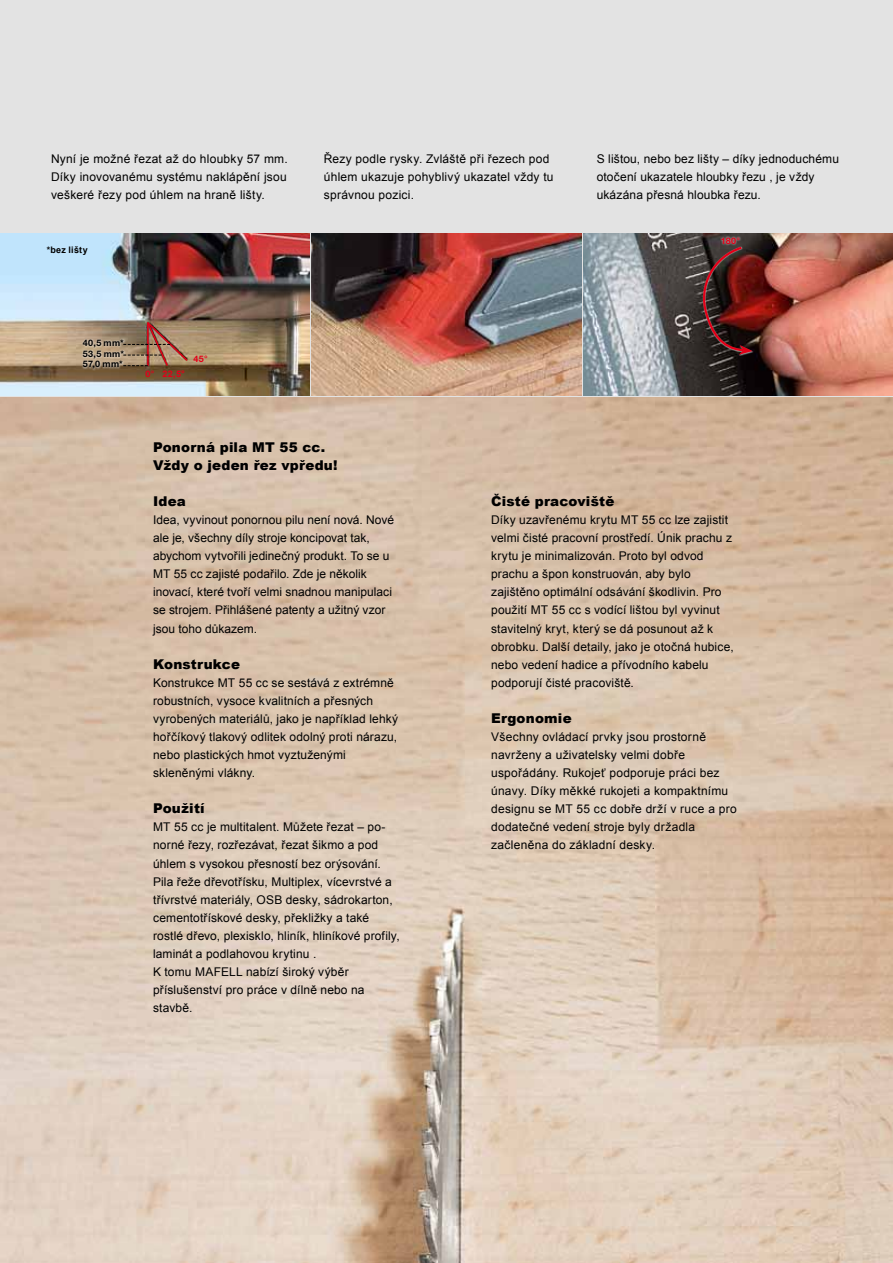
<style>
.page{position:relative;width:893px;height:1263px;background:#fff}
.page>*{position:absolute;margin:0;border:0;box-sizing:border-box;transform-origin:0 0}
.t1{font:900 13.5px/18.1px "Arial";letter-spacing:.015em;color:#000}
.t2{font:12px/18px "Arial";letter-spacing:.01em;color:#000}
.t3{font:700 9px/10.6px "Helvetica Neue";letter-spacing:.03em;color:#000;text-align:justify}
.t4{font:700 9px "Arial";letter-spacing:.03em;color:#000}
.t5{font:700 9px "Arial";color:#e30018}
.t6{font:700 9px "Helvetica Neue";color:#e30018}
.s1{font-family:"Helvetica Neue"}
</style>
<div class="page">
<div style="left:0;top:0;width:893px;height:398px;background:#e3e3e3"></div>
<img style="left:584px;top:234px;width:309px;height:161px">
<img style="left:311px;top:234px;width:271px;height:161px">
<img style="left:0;top:234px;width:309px;height:161px">
<img style="left:0;top:398px;width:893px;height:865px">
<div style="left:702px;top:246px;width:52px;height:110px;background:#fff;opacity:.6"></div>
<img style="left:698px;top:245px;width:54px;height:110px">
<div style="left:719px;top:235px;width:22px;height:11px;background:#fff;opacity:.7"></div>
<div style="left:81px;top:339px;width:45px;height:32px;background:#fff;opacity:.75"></div>
<svg style="left:123px;top:321px;width:66px;height:46px"></svg>
<p class="t2" style="left:51px;top:150px;width:238px;text-align:justify">Nyní je možné řezat až do hloubky 57 mm.<br>Díky inovovanému systému naklápění jsou veškeré řezy pod úhlem na hraně lišty.</p>
<p class="t2" style="left:324px;top:150px;width:231px">Řezy podle rysky. Zvláště při řezech pod úhlem ukazuje pohyblivý ukazatel vždy tu správnou pozici.</p>
<p class="t2" style="left:597px;top:150px;width:244px">S lištou, nebo bez lišty – díky jednoduchému otočení ukazatele hloubky řezu , je vždy ukázána přesná hloubka řezu.</p>
<p class="t4" style="left:47px;top:244px;width:42px">*bez lišty</p>
<p class="t3" style="left:83px;top:337px;width:43px">40,5 mm* 53,5 mm* 57,0 mm*</p>
<p class="t5" style="left:146px;top:367px;width:41px"><span class="s1">0°</span> 22,5°</p>
<p class="t6" style="left:193px;top:353px;width:16px">45°</p>
<p class="t1" style="left:153px;top:437px;width:186px">Ponorná pila MT 55 cc.<br>Vždy o jeden řez vpředu!</p>
<p class="t1" style="left:153px;top:492px;width:34px">Idea</p>
<p class="t2" style="left:153px;top:511px;width:242px">Idea, vyvinout ponornou pilu není nová. Nové ale je, všechny díly stroje koncipovat tak, abychom vytvořili jedinečný produkt. To se u MT 55 cc zajisté podařilo. Zde je několik inovací, které tvoří velmi snadnou manipulaci se strojem. Přihlášené patenty a užitný vzor jsou toho důkazem.</p>
<p class="t1" style="left:153px;top:654px;width:88px">Konstrukce</p>
<p class="t2" style="left:153px;top:674px;width:247px">Konstrukce MT 55 cc se sestává z extrémně robustních, vysoce kvalitních a přesných vyrobených materiálů, jako je například lehký hořčíkový tlakový odlitek odolný proti nárazu, nebo plastických hmot vyztuženými skleněnými vlákny.</p>
<p class="t1" style="left:153px;top:799px;width:53px">Použití</p>
<p class="t2" style="left:153px;top:818px;width:248px">MT 55 cc je multitalent. Můžete řezat – po&shy;norné řezy, rozřezávat, řezat šikmo a pod úhlem s vysokou přesností bez orýsování.<br>Pila řeže dřevotřísku, Multiplex, vícevrstvé a třívrstvé materiály, OSB desky, sádrokarton, cementotřískové desky, překližky a také rostlé dřevo, plexisklo, hliník, hliníkové profily, laminát a podlahovou krytinu .<br>K tomu MAFELL nabízí široký výběr příslušenství pro práce v dílně nebo na stavbě.</p>
<p class="t6" style="left:721px;top:235px;width:21px">180°</p>
<p class="t1" style="left:491px;top:492px;width:125px">Čisté pracoviště</p>
<p class="t2" style="left:491px;top:511px;width:244px">Díky uzavřenému krytu MT 55 cc lze zajistit velmi čisté pracovní prostředí. Únik prachu z krytu je minimalizován. Proto byl odvod prachu a špon konstruován, aby bylo zajištěno optimální odsávání škodlivin. Pro použití MT 55 cc s vodící lištou byl vyvinut stavitelný kryt, který se dá posunout až k obrobku. Další detaily, jako je otočná hubice, nebo vedení hadice a přívodního kabelu podporují čisté pracoviště.</p>
<p class="t1" style="left:491px;top:709px;width:82px">Ergonomie</p>
<p class="t2" style="left:491px;top:728px;width:247px">Všechny ovládací prvky jsou prostorně navrženy a uživatelsky velmi dobře uspořádány. Rukojeť podporuje práci bez únavy. Díky měkké rukojeti a kompaktnímu designu se MT 55 cc dobře drží v ruce a pro dodatečné vedení stroje byly držadla začleněna do základní desky.</p>
</div>
